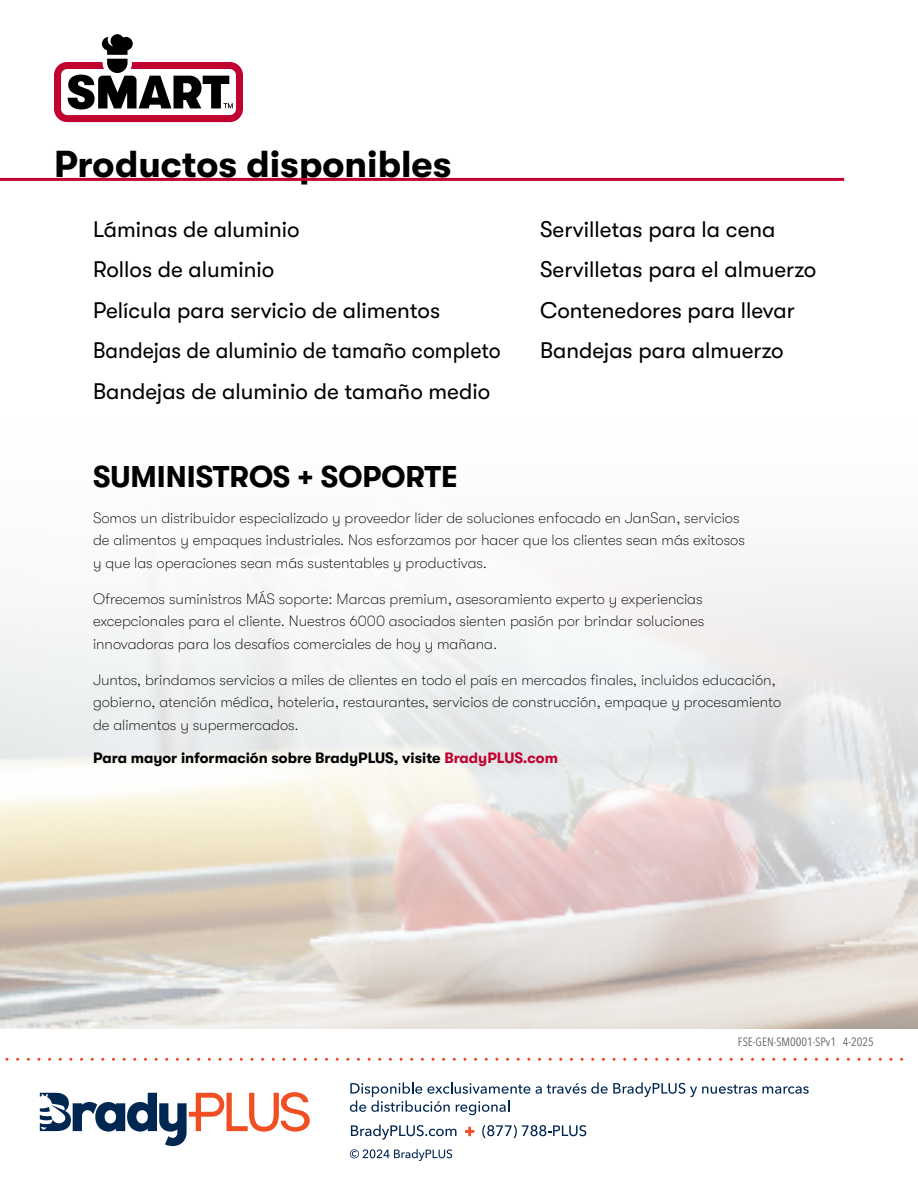
<style>
.page{position:relative;width:918px;height:1188px;background:#fff}
.page>*{position:absolute;margin:0;border:0;box-sizing:border-box;transform-origin:0 0}
.t1{font:700 37.5px "GT Walsheim Pro";color:#000}
.t2{font:700 30px "GT Walsheim Pro";color:#000}
.t3{font:22.5px/40.5px "GT Walsheim Pro";color:#000}
.t4{font:100 15px/22.5px "GT Walsheim Pro";color:#000}
.t5{font:700 15px "GT Walsheim Pro";color:#000}
.t6{font:12px "Avenir Next Condensed";color:#5f6062}
.s1{color:#c10230}
</style>
<div class="page">
<svg style="left:1px;top:569px;width:916px;height:460px"></svg>
<hr style="left:0;top:178px;width:844px;height:3px;background:#c10230">
<svg style="left:54px;top:34px;width:189px;height:88px"></svg>
<svg style="left:40px;top:1092px;width:270px;height:54px"></svg>
<svg style="left:7px;top:1058px;width:897px;height:3px"></svg>
<svg style="left:351px;top:1125px;width:105px;height:15px"></svg>
<svg style="left:465px;top:1126px;width:10px;height:11px"></svg>
<svg style="left:482px;top:1125px;width:104px;height:13px"></svg>
<svg style="left:350px;top:1149px;width:102px;height:12px"></svg>
<svg style="left:536px;top:1082px;width:273px;height:15px"></svg>
<svg style="left:350px;top:1082px;width:180px;height:33px"></svg>
<h1 class="t1" style="left:54px;top:143px;width:399px">Productos disponibles</h1>
<h3 class="t3" style="left:93px;top:209px;width:409px">Láminas de aluminio<br>Rollos de aluminio<br>Película para servicio de alimentos<br>Bandejas de aluminio de tamaño completo<br>Bandejas de aluminio de tamaño medio</h3>
<h3 class="t3" style="left:540px;top:209px;width:278px">Servilletas para la cena<br>Servilletas para el almuerzo<br>Contenedores para llevar<br>Bandejas para almuerzo</h3>
<h2 class="t2" style="left:93px;top:460px;width:366px">SUMINISTROS + SOPORTE</h2>
<p class="t4" style="left:93px;top:507px;width:653px">Somos un distribuidor especializado y proveedor líder de soluciones enfocado en JanSan, servicios de alimentos y empaques industriales. Nos esforzamos por hacer que los clientes sean más exitosos y que las operaciones sean más sustentables y productivas.</p>
<p class="t4" style="left:93px;top:588px;width:613px;text-align:justify">Ofrecemos suministros MÁS soporte: Marcas premium, asesoramiento experto y experiencias excepcionales para el cliente. Nuestros 6000 asociados sienten pasión por brindar soluciones innovadoras para los desafíos comerciales de hoy y mañana.</p>
<p class="t4" style="left:93px;top:669px;width:690px">Juntos, brindamos servicios a miles de clientes en todo el país en mercados finales, incluidos educación, gobierno, atención médica, hotelería, restaurantes, servicios de construcción, empaque y procesamiento de alimentos y supermercados.</p>
<p class="t5" style="left:93px;top:749px;width:467px">Para mayor información sobre BradyPLUS, visite <span class="s1">BradyPLUS.com</span></p>
<p class="t6" style="left:738px;top:1031px;width:137px">FSE-GEN-SM0001-SPv1 4-2025</p>
</div>
